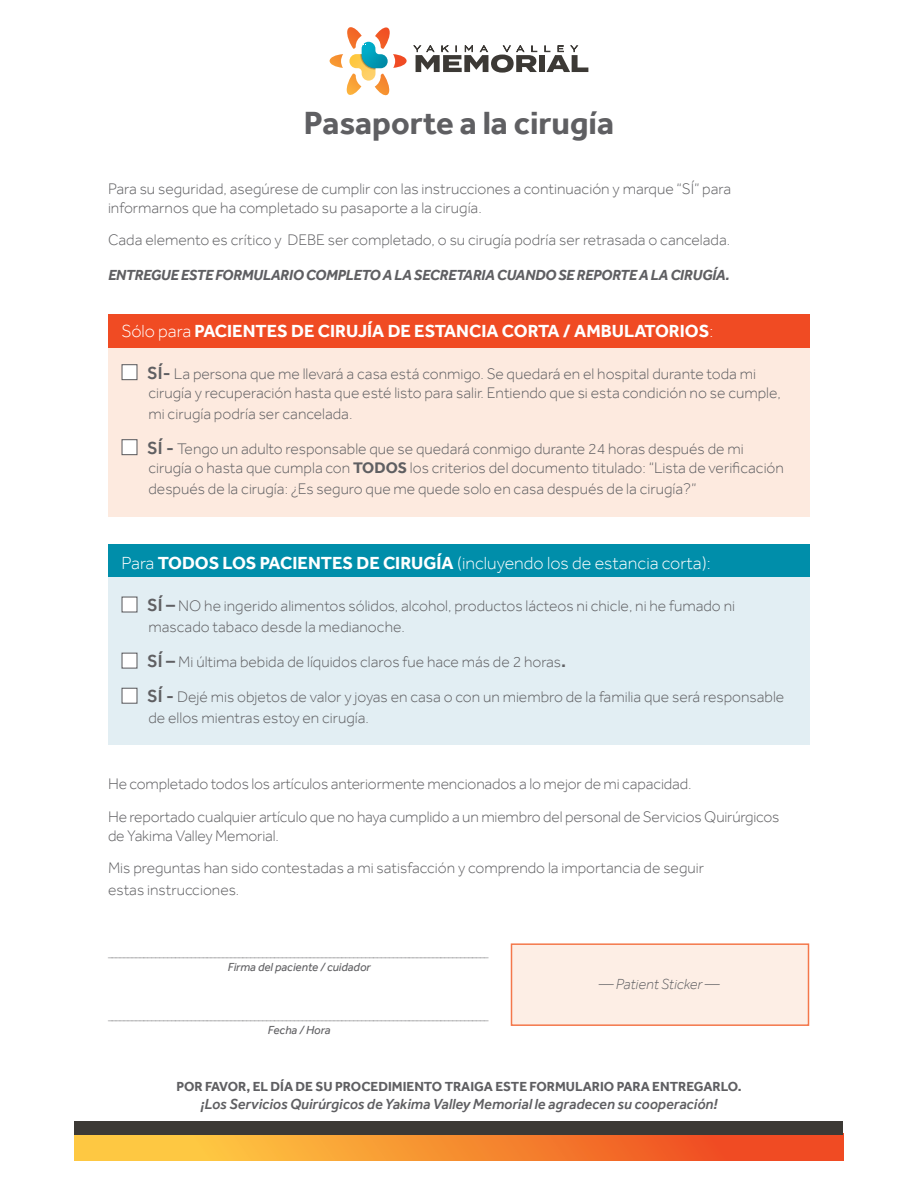
<style>
.page{position:relative;width:918px;height:1188px;background:#fff}
.page>*{position:absolute;margin:0;border:0;box-sizing:border-box;transform-origin:0 0}
.t1{font:700 33px "Effra";color:#5f5f62}
.t2{font:300 18px "Effra";color:#fff}
.t3{font:700 18px "Effra";color:#fff}
.t4{font:300 15.75px/18.9px "Effra";color:#5f5f62}
.t5{font:italic 500 15px "Effra";color:#5f5f62}
.t6{font:italic 700 15px "Effra";letter-spacing:-.02em;color:#5f5f62}
.t7{font:italic 300 15px "Effra";color:#5f5f62}
.t8{font:700 13.5px "Effra";color:#5f5f62}
.t9{font:italic 12px "Effra";color:#5f5f62}
.t10{font:300 9px "Effra";color:#5f5f62}
.s1{font-weight:300}
.s2{font-weight:500;font-size:18px}
.s3{font-weight:700}
</style>
<div class="page">
<div style="left:108px;top:314px;width:702px;height:42px;background:#f04b23"></div>
<div style="left:108px;top:544px;width:702px;height:42px;background:#008eaa"></div>
<div style="left:108px;top:348px;width:702px;height:169px;background:#fdeadf"></div>
<div style="left:108px;top:578px;width:702px;height:167px;background:#e2eef3"></div>
<div style="left:121px;top:364px;width:17px;height:16px;background:#fff;border:1px solid #5f5f62"></div>
<div style="left:121px;top:439px;width:17px;height:16px;background:#fff;border:1px solid #5f5f62"></div>
<svg style="left:121px;top:597px;width:17px;height:16px"></svg>
<div style="left:121px;top:653px;width:17px;height:16px;background:#fff;border:1px solid #5f5f62"></div>
<div style="left:121px;top:688px;width:17px;height:16px;background:#fff;border:1px solid #5f5f62"></div>
<div style="left:511px;top:943px;width:298px;height:83px;background:#fdeee5;border:2px solid #f4774a"></div>
<svg style="left:330px;top:27px;width:77px;height:69px"></svg>
<svg style="left:413px;top:45px;width:124px;height:28px"></svg>
<div style="left:539px;top:55px;width:6px;height:17px;background:#3c3935"></div>
<svg style="left:544px;top:45px;width:44px;height:27px"></svg>
<div style="left:75px;top:1133px;width:768px;height:28px;background:linear-gradient(to right,#ffda45,#ee3d1e)"></div>
<div style="left:75px;top:1121px;width:768px;height:14px;background:#3c3935"></div>
<p class="t1" style="left:304px;top:103px;width:312px">Pasaporte a la cirugía</p>
<p class="t4" style="left:108px;top:179px;width:625px">Para su seguridad, asegúrese de cumplir con las instrucciones a continuación y marque “SÍ” para informarnos que ha completado su pasaporte a la cirugía.</p>
<p class="t4" style="left:108px;top:230px;width:624px">Cada elemento es crítico y DEBE ser completado, o su cirugía podría ser retrasada o cancelada.</p>
<p class="t6" style="left:108px;top:266px;width:623px">ENTREGUE ESTE FORMULARIO COMPLETO A LA SECRETARIA CUANDO SE REPORTE A LA CIRUGÍA.</p>
<p class="t3" style="left:122px;top:320px;width:593px"><span class="s1">Sólo para</span> PACIENTES DE CIRUJÍA DE ESTANCIA CORTA / AMBULATORIOS<span class="s1">:</span></p>
<p class="t4" style="left:147px;top:364px;width:635px"><span class="s2">SÍ-</span> La persona que me llevará a casa está conmigo. Se quedará en el hospital durante toda mi cirugía y recuperación hasta que esté listo para salir. Entiendo que si esta condición no se cumple,</p>
<p class="t4" style="left:148px;top:404px;width:205px">mi cirugía podría ser cancelada.</p>
<p class="t4" style="left:147px;top:439px;width:638px"><span class="s2">SÍ -</span> Tengo un adulto responsable que se quedará conmigo durante 24 horas después de mi cirugía o hasta que cumpla con <span class="s3">TODOS</span> los criterios del documento titulado: “Lista de verificación</p>
<p class="t4" style="left:148px;top:479px;width:549px">después de la cirugía: ¿Es seguro que me quede solo en casa después de la cirugía?”</p>
<p class="t2" style="left:122px;top:552px;width:591px">Para <span class="s3">TODOS LOS PACIENTES DE CIRUGÍA</span> (incluyendo los de estancia corta):</p>
<p class="t4" style="left:147px;top:595px;width:589px;line-height:21px"><span class="s2">SÍ –</span> NO he ingerido alimentos sólidos, alcohol, productos lácteos ni chicle, ni he fumado ni mascado tabaco desde la medianoche.</p>
<p class="t4" style="left:147px;top:652px;width:420px"><span class="s2">SÍ –</span> Mi última bebida de líquidos claros fue hace más de 2 horas<span class="s2">.</span></p>
<p class="t4" style="left:147px;top:686px;width:639px;line-height:21px"><span class="s2">SÍ -</span> Dejé mis objetos de valor y joyas en casa o con un miembro de la familia que será responsable de ellos mientras estoy en cirugía.</p>
<p class="t4" style="left:108px;top:774px;width:585px">He completado todos los artículos anteriormente mencionados a lo mejor de mi capacidad.</p>
<p class="t4" style="left:108px;top:807px;width:673px">He reportado cualquier artículo que no haya cumplido a un miembro del personal de Servicios Quirúrgicos de Yakima Valley Memorial.</p>
<p class="t4" style="left:108px;top:857px;width:598px;line-height:21.6px">Mis preguntas han sido contestadas a mi satisfacción y comprendo la importancia de seguir estas instrucciones.</p>
<p class="t10" style="left:108px;top:948px;width:382px">________________________________________________________________________________________________</p>
<p class="t9" style="left:228px;top:960px;width:145px">Firma del paciente / cuidador</p>
<p class="t10" style="left:108px;top:1011px;width:382px">________________________________________________________________________________________________</p>
<p class="t9" style="left:268px;top:1023px;width:64px">Fecha / Hora</p>
<p class="t7" style="left:598px;top:976px;width:123px">— Patient Sticker —</p>
<p class="t8" style="left:176px;top:1078px;width:567px">POR FAVOR, EL DÍA DE SU PROCEDIMIENTO TRAIGA ESTE FORMULARIO PARA ENTREGARLO.</p>
<p class="t5" style="left:201px;top:1095px;width:519px">¡Los Servicios Quirúrgicos de Yakima Valley Memorial le agradecen su cooperación!</p>
</div>
